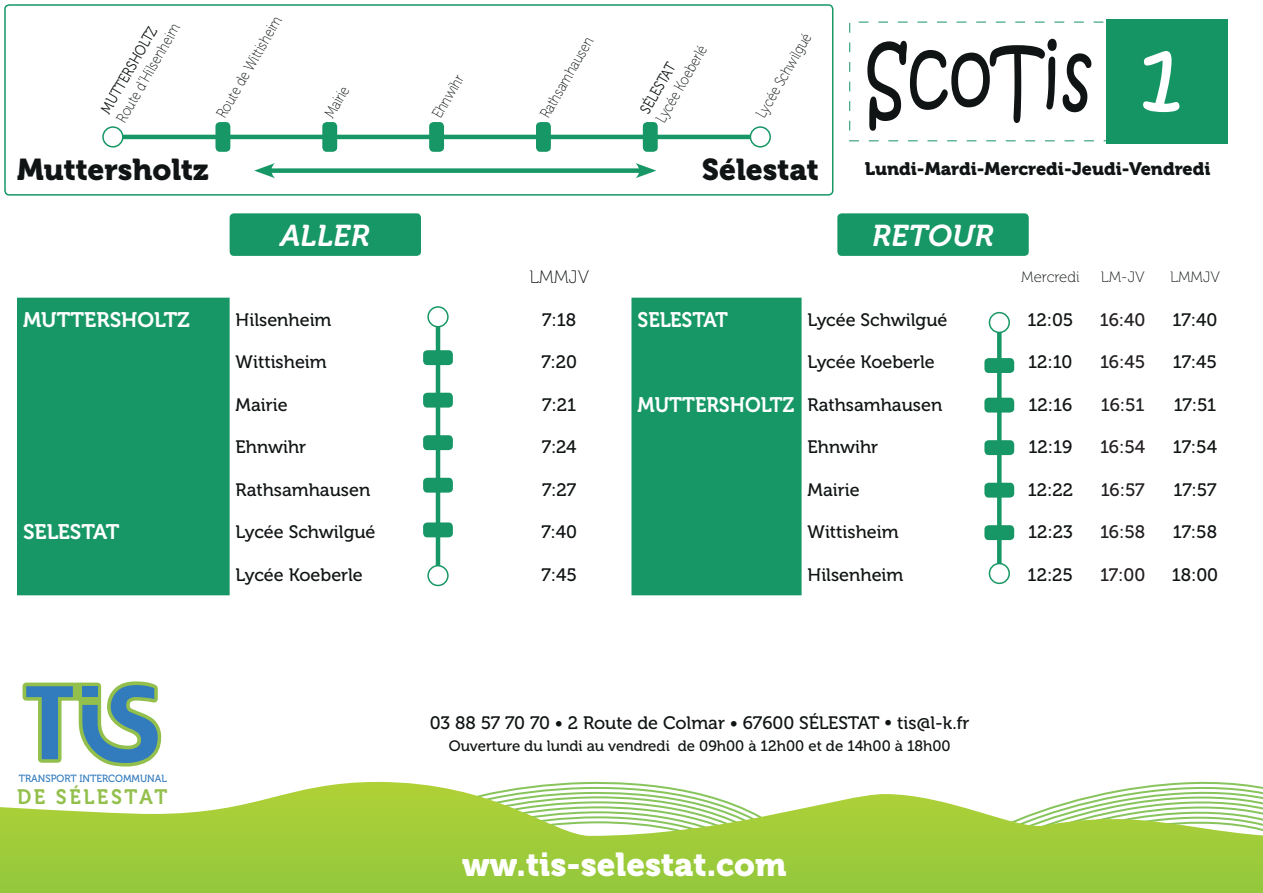
<style>
.page{position:relative;width:1263px;height:893px;background:#fff}
.page>*{position:absolute;margin:0;border:0;box-sizing:border-box;transform-origin:0 0}
.t1{font:33px "Museo 900";color:#fff}
.t2{font:30px "Museo 900";color:#101414}
.t3{font:italic 30px "Museo 700";letter-spacing:-.005em;color:#fff}
.t4{font:21px "Museo 700";color:#fff}
.t5{font:21px "Museo 700";color:#fff;scale:.94 1}
.t6{font:20.85px "Museo 700";letter-spacing:.135em;color:#93bf4c;scale:.95 1}
.t7{font:18px "Museo 500";color:#101414}
.t8{font:18px "Museo 500";letter-spacing:-.01em;color:#231f20}
.t9{font:18px "Museo 900";color:#101414}
.t10{font:18px "Museo 100";color:#101414}
.t11{font:15px "Museo 100";color:#101414;scale:.85 1}
.t12{font:15px "Museo 500";color:#101414}
.t13{font:15px "Museo 300";color:#101414;scale:.85 1}
.t14{font:15px "Museo 100";color:#101414}
.t15{font:10.35px "Museo 500";color:#327bbd;scale:.95 1}
.s1{font-family:"Museo 700";font-size:21px;color:#fff}
</style>
<div class="page">
<div style="left:17px;top:298px;width:213px;height:297px;background:#179765"></div>
<div style="left:631px;top:298px;width:170px;height:297px;background:#179765"></div>
<svg style="left:0;top:782px;width:1263px;height:111px"></svg>
<svg style="left:22px;top:681px;width:140px;height:86px"></svg>
<hr style="left:436px;top:317px;width:4px;height:259px;background:#179765">
<svg style="left:997px;top:333px;width:4px;height:230px"></svg>
<div style="left:428px;top:307px;width:20px;height:20px;background:#fff;border-radius:50%"></div>
<div style="left:427px;top:306px;width:22px;height:21px;border:2px solid #179765;border-radius:50%"></div>
<div style="left:989px;top:563px;width:21px;height:21px;border:2px solid #179765;border-radius:50%"></div>
<div style="left:428px;top:566px;width:20px;height:19px;background:#fff;border-radius:50%"></div>
<div style="left:427px;top:565px;width:22px;height:21px;border:2px solid #179765;border-radius:50%"></div>
<div style="left:989px;top:312px;width:21px;height:21px;border:2px solid #179765;border-radius:50%"></div>
<div style="left:423px;top:350px;width:30px;height:15px;background:#179765;border-radius:4px"></div>
<div style="left:984px;top:525px;width:30px;height:15px;background:#179765;border-radius:4px"></div>
<div style="left:423px;top:393px;width:30px;height:15px;background:#179765;border-radius:4px"></div>
<div style="left:984px;top:483px;width:30px;height:15px;background:#179765;border-radius:4px"></div>
<div style="left:423px;top:435px;width:30px;height:15px;background:#179765;border-radius:4px"></div>
<div style="left:984px;top:440px;width:30px;height:15px;background:#179765;border-radius:4px"></div>
<div style="left:423px;top:478px;width:30px;height:15px;background:#179765;border-radius:4px"></div>
<div style="left:984px;top:398px;width:30px;height:15px;background:#179765;border-radius:4px"></div>
<div style="left:423px;top:522px;width:30px;height:15px;background:#179765;border-radius:4px"></div>
<div style="left:984px;top:358px;width:30px;height:15px;background:#179765;border-radius:4px"></div>
<hr style="left:107px;top:135px;width:647px;height:4px;background:#179765">
<div style="left:267px;top:168px;width:377px;height:5px;background:#179765"></div>
<svg style="left:254px;top:163px;width:21px;height:15px"></svg>
<svg style="left:635px;top:163px;width:21px;height:15px"></svg>
<div style="left:103px;top:127px;width:20px;height:20px;background:#fff;border-radius:50%"></div>
<div style="left:102px;top:126px;width:22px;height:22px;border:2px solid #179765;border-radius:50%"></div>
<div style="left:750px;top:127px;width:20px;height:20px;background:#fff;border-radius:50%"></div>
<div style="left:750px;top:126px;width:21px;height:22px;border:2px solid #179765;border-radius:50%"></div>
<div style="left:215px;top:122px;width:15px;height:30px;background:#179765;border-radius:4px"></div>
<div style="left:322px;top:122px;width:15px;height:30px;background:#179765;border-radius:4px"></div>
<div style="left:429px;top:122px;width:15px;height:30px;background:#179765;border-radius:4px"></div>
<div style="left:536px;top:122px;width:15px;height:30px;background:#179765;border-radius:4px"></div>
<div style="left:643px;top:122px;width:15px;height:30px;background:#179765;border-radius:4px"></div>
<div style="left:4px;top:4px;width:829px;height:192px;border:2px solid #179765;border-radius:4px"></div>
<div style="left:230px;top:213px;width:191px;height:43px;background:#179765;border-radius:4px"></div>
<div style="left:837px;top:213px;width:192px;height:43px;background:#179765;border-radius:4px"></div>
<div style="left:1106px;top:19px;width:121px;height:124px;background:#159564"></div>
<svg style="left:867px;top:39px;width:224px;height:92px"></svg>
<svg style="left:1143px;top:51px;width:36px;height:61px"></svg>
<p class="t11" style="left:113px;top:117px;width:133px;rotate:-60deg">Route d’Hilsenheim</p>
<p class="t11" style="left:213px;top:113px;width:137px;rotate:-60deg">Route de Wittisheim</p>
<p class="t13" style="left:98px;top:108px;width:116px;rotate:-60deg">MUTTERSHOLTZ</p>
<h2 class="t2" style="left:17px;top:152px;width:193px">Muttersholtz</h2>
<p class="t11" style="left:321px;top:113px;width:42px;rotate:-60deg">Mairie</p>
<p class="t11" style="left:429px;top:113px;width:57px;rotate:-60deg">Ehnwihr</p>
<p class="t11" style="left:537px;top:113px;width:109px;rotate:-60deg">Rathsamhausen</p>
<p class="t11" style="left:653px;top:117px;width:104px;rotate:-60deg">Lycée Koeberlé</p>
<p class="t11" style="left:753px;top:113px;width:114px;rotate:-60deg">Lycée Schwilgué</p>
<h2 class="t2" style="left:702px;top:152px;width:119px">Sélestat</h2>
<p class="t9" style="left:865px;top:159px;width:347px">Lundi-Mardi-Mercredi-Jeudi-Vendredi</p>
<p class="t13" style="left:637px;top:108px;width:67px;rotate:-60deg">SÉLESTAT</p>
<h2 class="t3" style="left:280px;top:219px;width:91px">ALLER</h2>
<h2 class="t3" style="left:872px;top:219px;width:123px">RETOUR</h2>
<p class="t10" style="left:530px;top:267px;width:61px">LMMJV</p>
<p class="t14" style="left:1021px;top:269px;width:60px">Mercredi</p>
<p class="t14" style="left:1101px;top:269px;width:45px">LM-JV</p>
<p class="t14" style="left:1170px;top:269px;width:51px">LMMJV</p>
<p class="t4" style="left:23px;top:308px;width:168px">MUTTERSHOLTZ</p>
<p class="t7" style="left:236px;top:310px;width:97px">Hilsenheim</p>
<p class="t7" style="left:542px;top:310px;width:35px">7:18</p>
<p class="t7" style="left:236px;top:352px;width:93px">Wittisheim</p>
<p class="t7" style="left:541px;top:352px;width:37px">7:20</p>
<p class="t7" style="left:236px;top:395px;width:54px">Mairie</p>
<p class="t7" style="left:542px;top:395px;width:35px">7:21</p>
<p class="t7" style="left:236px;top:437px;width:72px">Ehnwihr</p>
<p class="t7" style="left:542px;top:437px;width:36px">7:24</p>
<p class="t7" style="left:236px;top:480px;width:136px">Rathsamhausen</p>
<p class="t7" style="left:542px;top:480px;width:36px">7:27</p>
<p class="t4" style="left:23px;top:520px;width:98px">SELESTAT</p>
<p class="t7" style="left:236px;top:522px;width:141px">Lycée Schwilgué</p>
<p class="t7" style="left:541px;top:522px;width:37px">7:40</p>
<p class="t7" style="left:236px;top:565px;width:129px">Lycée Koeberle</p>
<p class="t7" style="left:541px;top:565px;width:37px">7:45</p>
<p class="t5" style="left:637px;top:308px;width:98px">SELESTAT</p>
<p class="t7" style="left:807px;top:310px;width:141px">Lycée Schwilgué</p>
<p class="t7" style="left:1027px;top:310px;width:48px">12:05</p>
<p class="t8" style="left:1100px;top:310px;width:47px">16:40</p>
<p class="t7" style="left:1172px;top:310px;width:46px">17:40</p>
<p class="t7" style="left:807px;top:352px;width:129px">Lycée Koeberle</p>
<p class="t7" style="left:1028px;top:352px;width:46px">12:10</p>
<p class="t8" style="left:1100px;top:352px;width:47px">16:45</p>
<p class="t7" style="left:1173px;top:352px;width:46px">17:45</p>
<p class="t7" style="left:637px;top:395px;width:306px"><span class="s1">MUTTERSHOLTZ</span> Rathsamhausen</p>
<p class="t7" style="left:1028px;top:395px;width:45px">12:16</p>
<p class="t8" style="left:1101px;top:395px;width:45px">16:51</p>
<p class="t7" style="left:1174px;top:395px;width:44px">17:51</p>
<p class="t7" style="left:807px;top:437px;width:72px">Ehnwihr</p>
<p class="t7" style="left:1028px;top:437px;width:45px">12:19</p>
<p class="t8" style="left:1100px;top:437px;width:47px">16:54</p>
<p class="t7" style="left:1173px;top:437px;width:46px">17:54</p>
<p class="t7" style="left:807px;top:480px;width:54px">Mairie</p>
<p class="t7" style="left:1028px;top:480px;width:47px">12:22</p>
<p class="t8" style="left:1101px;top:480px;width:45px">16:57</p>
<p class="t7" style="left:1173px;top:480px;width:44px">17:57</p>
<p class="t7" style="left:807px;top:522px;width:93px">Wittisheim</p>
<p class="t7" style="left:1028px;top:522px;width:46px">12:23</p>
<p class="t8" style="left:1100px;top:522px;width:47px">16:58</p>
<p class="t7" style="left:1173px;top:522px;width:46px">17:58</p>
<p class="t7" style="left:807px;top:565px;width:97px">Hilsenheim</p>
<p class="t7" style="left:1028px;top:565px;width:47px">12:25</p>
<p class="t8" style="left:1100px;top:565px;width:47px">17:00</p>
<p class="t7" style="left:1172px;top:565px;width:48px">18:00</p>
<p class="t15" style="left:19px;top:773px;width:157px">TRANSPORT INTERCOMMUNAL</p>
<p class="t6" style="left:17px;top:785px;width:160px">DE SÉLESTAT</p>
<p class="t7" style="left:430px;top:713px;width:541px">03 88 57 70 70 • 2 Route de Colmar • 67600 SÉLESTAT • tis@l-k.fr</p>
<p class="t12" style="left:449px;top:737px;width:503px">Ouverture du lundi au vendredi de 09h00 à 12h00 et de 14h00 à 18h00</p>
<h1 class="t1" style="left:462px;top:846px;width:326px">ww.tis-selestat.com</h1>
</div>
